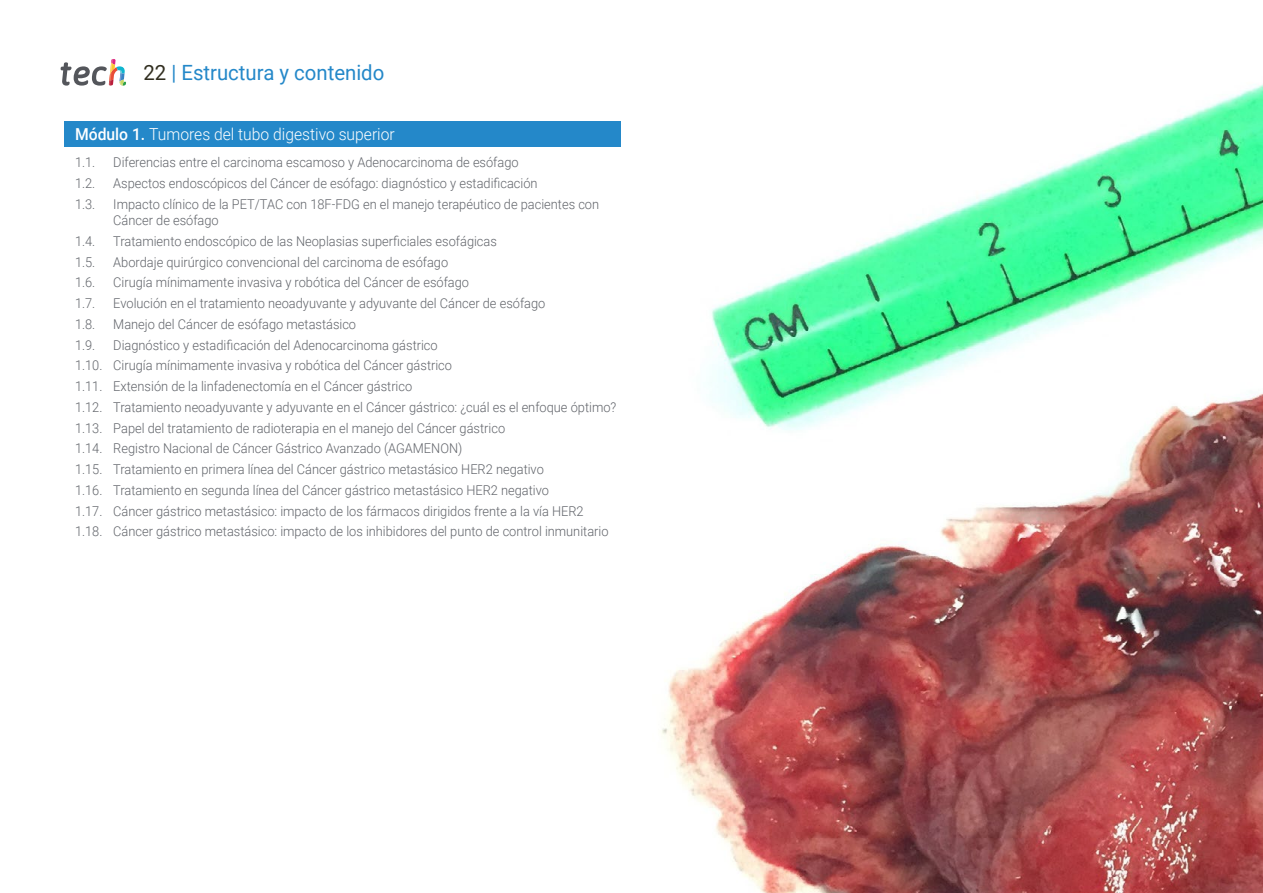
<style>
.page{position:relative;width:1263px;height:893px;background:#fff}
.page>*{position:absolute;margin:0;border:0;box-sizing:border-box;transform-origin:0 0}
.t1{font:21px "Roboto";color:#2488c9}
.t2{font:300 16.5px "Roboto";color:#fff;scale:.95 1}
.t3{font:300 13.5px/20.7px "Roboto";color:#61646a;scale:.95 1}
.s1{color:#312e20}
.s2{font-weight:500}
</style>
<div class="page">
<div style="left:64px;top:121px;width:557px;height:25px;background:#2488c9"></div>
<img style="left:661px;top:84px;width:602px;height:809px">
<svg style="left:61px;top:59px;width:65px;height:27px"></svg>
<h1 class="t1" style="left:144px;top:57px;width:242px"><span class="s1">22</span> | Estructura y contenido</h1>
<p class="t2" style="left:75px;top:123px;width:338px"><span class="s2">Módulo 1.</span> Tumores del tubo digestivo superior</p>
<p class="t3" style="left:75px;top:151px;width:23px">1.1.</p>
<p class="t3" style="left:113px;top:151px;width:428px">Diferencias entre el carcinoma escamoso y Adenocarcinoma de esófago</p>
<p class="t3" style="left:75px;top:172px;width:23px">1.2.</p>
<p class="t3" style="left:113px;top:172px;width:448px">Aspectos endoscópicos del Cáncer de esófago: diagnóstico y estadificación</p>
<p class="t3" style="left:75px;top:193px;width:23px">1.3.</p>
<p class="t3" style="left:113px;top:195px;width:513px;line-height:16.5px">Impacto clínico de la PET/TAC con 18F-FDG en el manejo terapéutico de pacientes con<br>Cáncer de esófago</p>
<p class="t3" style="left:75px;top:230px;width:23px">1.4.</p>
<p class="t3" style="left:113px;top:230px;width:405px">Tratamiento endoscópico de las Neoplasias superficiales esofágicas</p>
<p class="t3" style="left:75px;top:251px;width:23px">1.5.</p>
<p class="t3" style="left:113px;top:251px;width:354px">Abordaje quirúrgico convencional del carcinoma de esófago</p>
<p class="t3" style="left:75px;top:272px;width:23px">1.6.</p>
<p class="t3" style="left:113px;top:272px;width:376px">Cirugía mínimamente invasiva y robótica del Cáncer de esófago</p>
<p class="t3" style="left:75px;top:292px;width:23px">1.7.</p>
<p class="t3" style="left:113px;top:292px;width:456px">Evolución en el tratamiento neoadyuvante y adyuvante del Cáncer de esófago</p>
<p class="t3" style="left:75px;top:313px;width:23px">1.8.</p>
<p class="t3" style="left:113px;top:313px;width:257px">Manejo del Cáncer de esófago metastásico</p>
<p class="t3" style="left:75px;top:334px;width:23px">1.9.</p>
<p class="t3" style="left:75px;top:334px;width:571px;text-indent:38px">Diagnóstico y estadificación del Adenocarcinoma gástrico<br>1.10. Cirugía mínimamente invasiva y robótica del Cáncer gástrico<br>1.11. Extensión de la linfadenectomía en el Cáncer gástrico<br>1.12. Tratamiento neoadyuvante y adyuvante en el Cáncer gástrico: ¿cuál es el enfoque óptimo?<br>1.13. Papel del tratamiento de radioterapia en el manejo del Cáncer gástrico<br>1.14. Registro Nacional de Cáncer Gástrico Avanzado (AGAMENON)<br>1.15. Tratamiento en primera línea del Cáncer gástrico metastásico HER2 negativo<br>1.16. Tratamiento en segunda línea del Cáncer gástrico metastásico HER2 negativo<br>1.17. Cáncer gástrico metastásico: impacto de los fármacos dirigidos frente a la vía HER2<br>1.18. Cáncer gástrico metastásico: impacto de los inhibidores del punto de control inmunitario</p>
</div>
